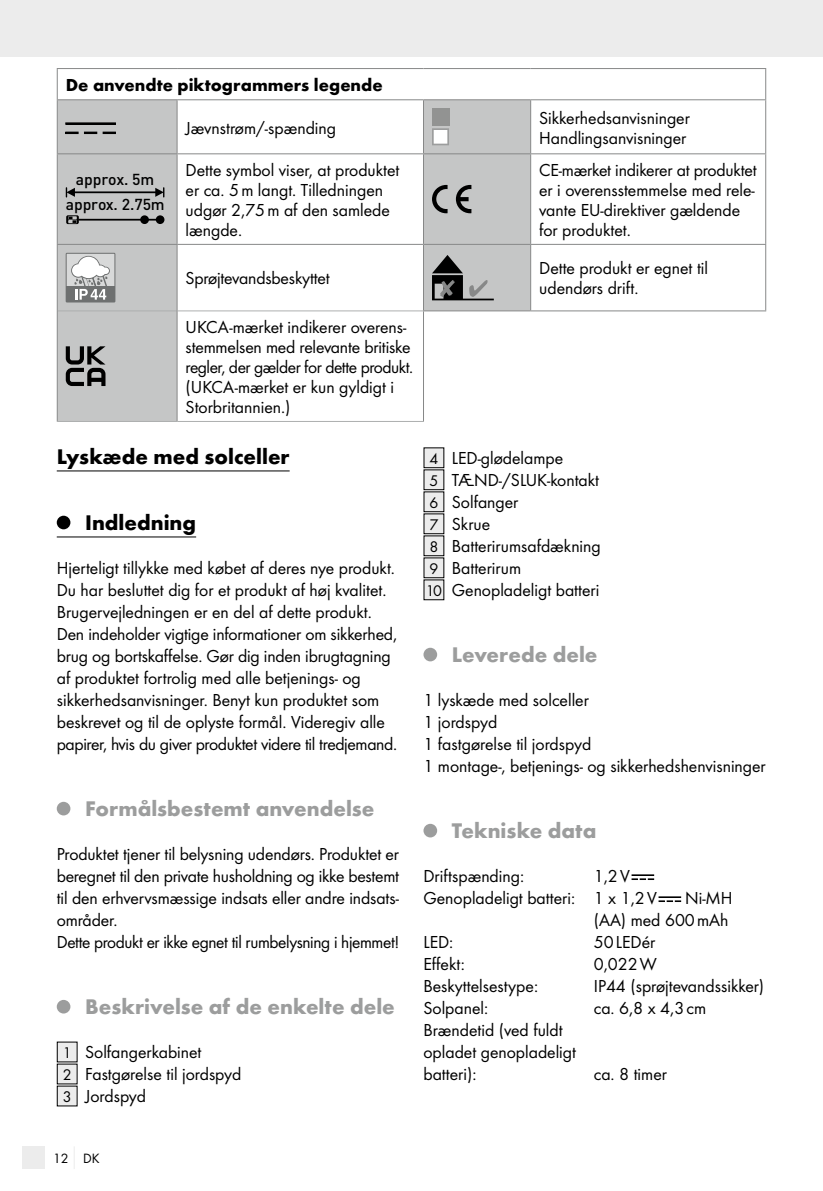
<style>
.page{position:relative;width:823px;height:1191px;background:#fff}
.page>*{position:absolute;margin:0;border:0;box-sizing:border-box;transform-origin:0 0}
.t1{font:700 22px "Futura";color:#9c9d9d}
.t2{font:700 22px "Futura";color:#000}
.t3{font:18px/22px "Futura Boo";color:#000}
.t4{font:700 18px "Futura";color:#000}
.t5{font:500 15.8px/25.2px "DIN Pro";color:#000;text-align:center}
.t6{font:14px "Futura Boo";color:#000}
.s1{font-size:16px}
</style>
<div class="page">
<div style="left:0;top:0;width:822px;height:57px;background:#ececec"></div>
<div style="left:23px;top:1146px;width:22px;height:23px;background:#ececec"></div>
<svg style="left:74px;top:1147px;width:1px;height:22px"></svg>
<svg style="left:58px;top:100px;width:472px;height:321px"></svg>
<hr style="left:57px;top:99px;width:120px;height:1px;background:#878888">
<hr style="left:423px;top:154px;width:1px;height:90px;background:#878888">
<hr style="left:530px;top:154px;width:1px;height:90px;background:#878888">
<hr style="left:423px;top:100px;width:1px;height:53px;background:#878888">
<hr style="left:764px;top:100px;width:1px;height:53px;background:#878888">
<hr style="left:423px;top:153px;width:107px;height:1px;background:#878888">
<hr style="left:530px;top:153px;width:235px;height:1px;background:#878888">
<hr style="left:58px;top:310px;width:118px;height:1px;background:#adafaf">
<hr style="left:177px;top:310px;width:246px;height:1px;background:#adafaf">
<hr style="left:57px;top:421px;width:120px;height:1px;background:#adafaf">
<hr style="left:177px;top:421px;width:247px;height:1px;background:#adafaf">
<hr style="left:57px;top:100px;width:1px;height:53px;background:#878888">
<hr style="left:57px;top:154px;width:1px;height:90px;background:#878888">
<hr style="left:530px;top:100px;width:1px;height:53px;background:#878888">
<hr style="left:57px;top:153px;width:120px;height:1px;background:#878888">
<hr style="left:176px;top:154px;width:1px;height:90px;background:#878888">
<hr style="left:177px;top:153px;width:246px;height:1px;background:#878888">
<hr style="left:176px;top:100px;width:1px;height:53px;background:#878888">
<hr style="left:57px;top:245px;width:1px;height:66px;background:#878888">
<hr style="left:57px;top:311px;width:1px;height:110px;background:#878888">
<hr style="left:57px;top:244px;width:120px;height:1px;background:#878888">
<hr style="left:176px;top:245px;width:1px;height:66px;background:#878888">
<hr style="left:176px;top:311px;width:1px;height:110px;background:#878888">
<hr style="left:177px;top:244px;width:246px;height:1px;background:#878888">
<hr style="left:423px;top:99px;width:107px;height:1px;background:#878888">
<hr style="left:530px;top:99px;width:235px;height:1px;background:#878888">
<hr style="left:423px;top:310px;width:107px;height:1px;background:#878888">
<hr style="left:530px;top:310px;width:235px;height:1px;background:#878888">
<hr style="left:423px;top:244px;width:107px;height:1px;background:#878888">
<hr style="left:530px;top:244px;width:235px;height:1px;background:#878888">
<hr style="left:177px;top:99px;width:246px;height:1px;background:#878888">
<hr style="left:57px;top:68px;width:120px;height:1px;background:#878888">
<hr style="left:57px;top:69px;width:1px;height:30px;background:#878888">
<hr style="left:177px;top:68px;width:246px;height:1px;background:#878888">
<hr style="left:423px;top:68px;width:107px;height:1px;background:#878888">
<hr style="left:530px;top:68px;width:235px;height:1px;background:#878888">
<hr style="left:764px;top:69px;width:1px;height:30px;background:#878888">
<hr style="left:764px;top:245px;width:1px;height:65px;background:#878888">
<hr style="left:423px;top:245px;width:1px;height:65px;background:#878888">
<hr style="left:423px;top:311px;width:1px;height:110px;background:#878888">
<hr style="left:530px;top:245px;width:1px;height:65px;background:#878888">
<hr style="left:764px;top:154px;width:1px;height:90px;background:#878888">
<svg style="left:84px;top:132px;width:13px;height:2px"></svg>
<svg style="left:66px;top:132px;width:12px;height:2px"></svg>
<svg style="left:103px;top:132px;width:12px;height:2px"></svg>
<div style="left:66px;top:123px;width:49px;height:1px;border:1px solid #000"></div>
<div style="left:432px;top:108px;width:17px;height:17px;background:#929392"></div>
<svg style="left:432px;top:128px;width:17px;height:17px"></svg>
<hr style="left:72px;top:191px;width:88px;height:2px;background:#000">
<svg style="left:66px;top:188px;width:9px;height:9px"></svg>
<hr style="left:78px;top:219px;width:84px;height:1px;background:#000">
<div style="left:156px;top:216px;width:7px;height:7px;background:#000;border-radius:50%"></div>
<div style="left:156px;top:215px;width:8px;height:9px;border:2px solid #000;border-radius:50%"></div>
<div style="left:141px;top:216px;width:7px;height:7px;background:#000;border-radius:50%"></div>
<div style="left:140px;top:215px;width:9px;height:9px;border:2px solid #000;border-radius:50%"></div>
<svg style="left:66px;top:215px;width:13px;height:9px"></svg>
<svg style="left:155px;top:188px;width:9px;height:9px"></svg>
<svg style="left:432px;top:185px;width:15px;height:28px"></svg>
<svg style="left:455px;top:185px;width:16px;height:28px"></svg>
<div style="left:66px;top:253px;width:49px;height:49px;background:#d8d9d9"></div>
<div style="left:66px;top:253px;width:49px;height:49px;border:1px solid #6e7070"></div>
<div style="left:66px;top:286px;width:48px;height:16px;background:#6e7070"></div>
<svg style="left:71px;top:256px;width:39px;height:44px"></svg>
<svg style="left:432px;top:255px;width:61px;height:45px"></svg>
<svg style="left:66px;top:346px;width:39px;height:40px"></svg>
<hr style="left:57px;top:470px;width:232px;height:1px;background:#000">
<hr style="left:57px;top:536px;width:139px;height:1px;background:#000">
<div style="left:57px;top:516px;width:13px;height:13px;background:#000;border-radius:50%"></div>
<div style="left:57px;top:802px;width:13px;height:13px;background:#9c9d9d;border-radius:50%"></div>
<div style="left:57px;top:1000px;width:13px;height:13px;background:#9c9d9d;border-radius:50%"></div>
<div style="left:57px;top:1042px;width:20px;height:20px;background:#ececec"></div>
<div style="left:57px;top:1064px;width:20px;height:20px;background:#ececec"></div>
<div style="left:57px;top:1086px;width:20px;height:20px;background:#ececec"></div>
<div style="left:424px;top:448px;width:19px;height:20px;background:#ececec"></div>
<div style="left:424px;top:470px;width:19px;height:20px;background:#ececec"></div>
<div style="left:424px;top:492px;width:19px;height:20px;background:#ececec"></div>
<div style="left:424px;top:514px;width:19px;height:20px;background:#ececec"></div>
<div style="left:424px;top:536px;width:19px;height:20px;background:#ececec"></div>
<div style="left:424px;top:558px;width:19px;height:20px;background:#ececec"></div>
<div style="left:424px;top:580px;width:19px;height:20px;background:#ececec"></div>
<div style="left:423px;top:648px;width:14px;height:13px;background:#9c9d9d;border-radius:50%"></div>
<div style="left:423px;top:824px;width:14px;height:13px;background:#9c9d9d;border-radius:50%"></div>
<svg style="left:631px;top:875px;width:22px;height:5px"></svg>
<svg style="left:658px;top:897px;width:22px;height:5px"></svg>
<p class="t4" style="left:66px;top:74px;width:318px">De anvendte piktogrammers legende</p>
<p class="t3" style="left:185px;top:116px;width:152px">Jævnstrøm/-spænding</p>
<p class="t3" style="left:539px;top:107px;width:152px;line-height:20px">Sikkerhedsanvisninger<br>Handlingsanvisninger</p>
<p class="t5" style="left:66px;top:165px;width:100px">approx. 5m approx. 2.75m</p>
<p class="t3" style="left:185px;top:160px;width:215px;line-height:20px">Dette symbol viser, at produktet er ca. 5m langt. Tilledningen udgør 2,75m af den samlede længde.</p>
<p class="t3" style="left:539px;top:160px;width:219px;line-height:20px">CE-mærket indikerer at produktet er i overensstemmelse med rele&shy;vante EU-direktiver gældende for produktet.</p>
<p class="t3" style="left:185px;top:267px;width:145px">Sprøjtevandsbeskyttet</p>
<p class="t3" style="left:539px;top:258px;width:170px;line-height:20px">Dette produkt er egnet til udendørs drift.</p>
<p class="t3" style="left:185px;top:317px;width:229px;line-height:20px">UKCA-mærket indikerer overens&shy;stemmelsen med relevante britiske regler, der gælder for dette produkt. (UKCA-mærket er kun gyldigt i<br>Storbritannien.)</p>
<p class="t2" style="left:57px;top:443px;width:234px">Lyskæde med solceller</p>
<p class="t3" style="left:425px;top:447px;width:176px"><span class="s1">4</span> LED-glødelampe<br><span class="s1">5</span> TÆND-/SLUK-kontakt<br><span class="s1">6</span> Solfanger<br><span class="s1">7</span> Skrue<br><span class="s1">8</span> Batterirumsafdækning<br><span class="s1">9</span> Batterirum<br><span class="s1">10</span> Genopladeligt batteri</p>
<p class="t2" style="left:85px;top:509px;width:112px">Indledning</p>
<p class="t3" style="left:57px;top:557px;width:342px">Hjerteligt tillykke med købet af deres nye produkt.<br>Du har besluttet dig for et produkt af høj kvalitet.<br>Brugervejledningen er en del af dette produkt.<br>Den indeholder vigtige informationer om sikkerhed, brug og bortskaffelse. Gør dig inden ibrugtagning af produktet fortrolig med alle betjenings- og sikkerhedsanvisninger. Benyt kun produktet som beskrevet og til de oplyste formål. Videregiv alle papirer, hvis du giver produktet videre til tredjemand.</p>
<p class="t1" style="left:451px;top:641px;width:147px">Leverede dele</p>
<p class="t3" style="left:423px;top:689px;width:343px">1 lyskæde med solceller<br>1 jordspyd<br>1 fastgørelse til jordspyd<br>1 montage-, betjenings- og sikkerhedshenvisninger</p>
<p class="t1" style="left:85px;top:795px;width:290px">Formålsbestemt anvendelse</p>
<p class="t3" style="left:57px;top:843px;width:344px">Produktet tjener til belysning udendørs. Produktet er beregnet til den private husholdning og ikke bestemt til den erhvervsmæssige indsats eller andre indsats&shy;områder.<br>Dette produkt er ikke egnet til rumbelysning i hjemmet!</p>
<p class="t1" style="left:85px;top:993px;width:311px">Beskrivelse af de enkelte dele</p>
<p class="t3" style="left:63px;top:1041px;width:180px"><span class="s1">1</span> Solfangerkabinet<br><span class="s1">2</span> Fastgørelse til jordspyd<br><span class="s1">3</span> Jordspyd</p>
<p class="t6" style="left:53px;top:1149px;width:48px">12 DK</p>
<p class="t1" style="left:451px;top:817px;width:146px">Tekniske data</p>
<p class="t3" style="left:423px;top:865px;width:102px">Driftspænding:</p>
<p class="t3" style="left:423px;top:865px;width:235px;text-indent:170px">1,2V<br>Genopladeligt batteri: 1 x 1,2V</p>
<p class="t3" style="left:593px;top:887px;width:140px;text-align:right">Ni-MH<br>(AA) med 600mAh</p>
<p class="t3" style="left:423px;top:931px;width:31px">LED:</p>
<p class="t3" style="left:593px;top:931px;width:63px">50LEDér</p>
<p class="t3" style="left:423px;top:953px;width:43px">Effekt:</p>
<p class="t3" style="left:593px;top:953px;width:65px">0,022W</p>
<p class="t3" style="left:423px;top:975px;width:116px">Beskyttelsestype:</p>
<p class="t3" style="left:593px;top:975px;width:172px">IP44 (sprøjtevandssikker)</p>
<p class="t3" style="left:423px;top:997px;width:66px">Solpanel:</p>
<p class="t3" style="left:593px;top:997px;width:114px">ca. 6,8 x 4,3cm</p>
<p class="t3" style="left:423px;top:1019px;width:154px">Brændetid (ved fuldt opladet genopladeligt batteri):</p>
<p class="t3" style="left:593px;top:1063px;width:75px">ca. 8 timer</p>
</div>
